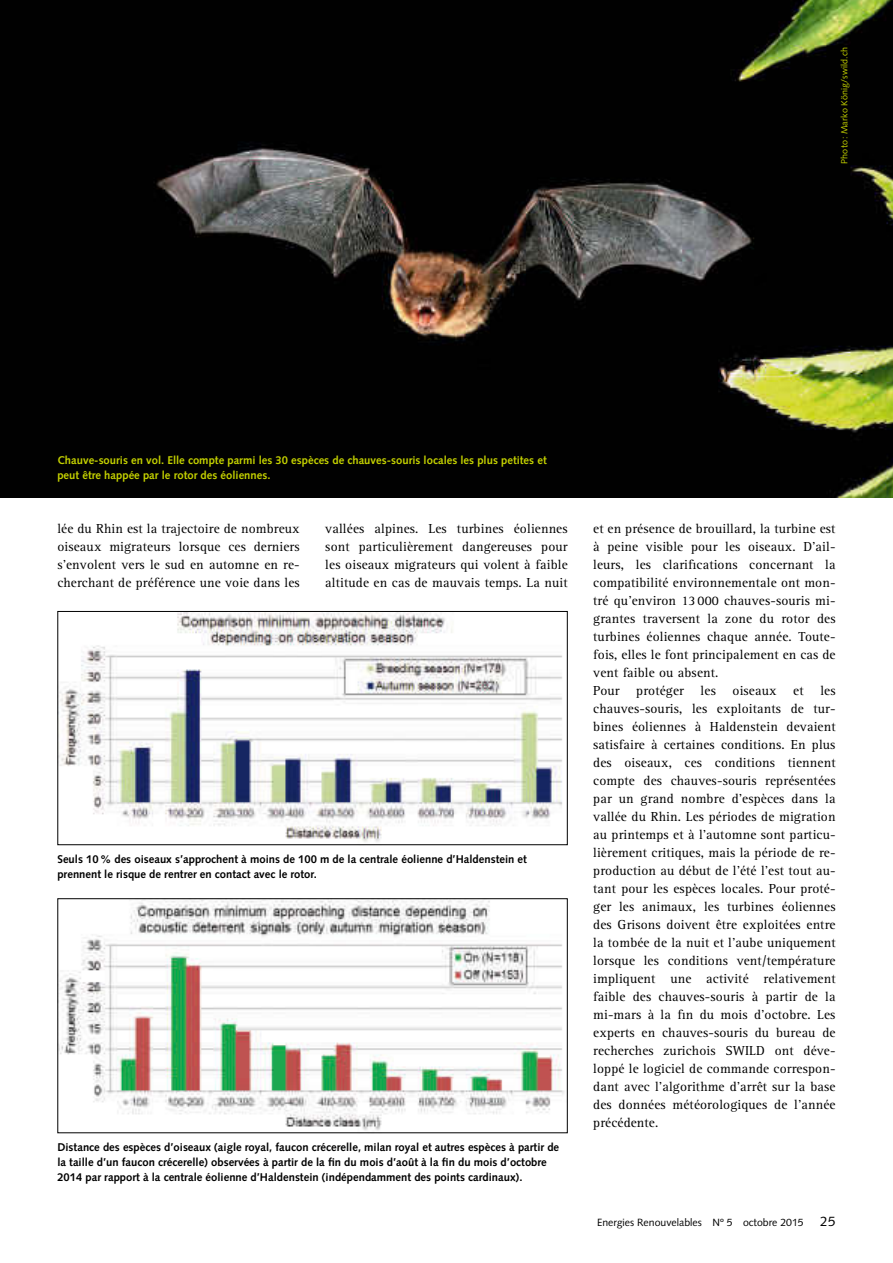
<style>
.page{position:relative;width:893px;height:1263px;background:#fff}
.page>*{position:absolute;margin:0;border:0;box-sizing:border-box;transform-origin:0 0}
.t1{font:13.5px/18px "Rotis Serif AT";letter-spacing:.01em;color:#000;text-align:justify}
.t2{font:700 11.25px/15px "Syntax LT Std";color:#000}
.t3{font:700 11.25px/15px "Syntax LT Std";color:#c4d100}
.t4{font:10.5px "Syntax LT Std";color:#000}
.t5{font:9px "Syntax LT Std";letter-spacing:.01em;color:#c4d100}
.s1{font-size:13.5px}
</style>
<div class="page">
<img style="left:0;top:0;width:893px;height:497px">
<img style="left:59px;top:613px;width:503px;height:229px">
<div style="left:57px;top:611px;width:511px;height:234px;border:1px solid #000"></div>
<img style="left:59px;top:900px;width:506px;height:231px">
<div style="left:57px;top:898px;width:511px;height:235px;border:1px solid #000"></div>
<p class="t3" style="left:57px;top:453px;width:491px">Chauve-souris en vol. Elle compte parmi les 30 espèces de chauves-souris locales les plus petites et peut être happée par le rotor des éoliennes.</p>
<p class="t5" style="left:839px;top:164px;width:118px;rotate:-90deg">Photo: Marko König/swild.ch</p>
<p class="t1" style="left:57px;top:520px;width:244px">lée du Rhin est la trajectoire de nombreux oiseaux migrateurs lorsque ces derniers s’envolent vers le sud en automne en re&shy;cherchant de préférence une voie dans les</p>
<p class="t1" style="left:325px;top:520px;width:244px">vallées alpines. Les turbines éoliennes sont particulièrement dangereuses pour les oiseaux migrateurs qui volent à faible altitude en cas de mauvais temps. La nuit</p>
<p class="t1" style="left:593px;top:520px;width:244px;text-align:left">et en présence de brouillard, la turbine est à peine visible pour les oiseaux. D’ail&shy;leurs, les clarifications concernant la compatibilité environnementale ont mon&shy;tré qu’environ 13 000 chauves-souris mi&shy;grantes traversent la zone du rotor des turbines éoliennes chaque année. Toute&shy;fois, elles le font principalement en cas de vent faible ou absent.<br>Pour protéger les oiseaux et les chauves-souris, les exploitants de tur&shy;bines éoliennes à Haldenstein devaient satisfaire à certaines conditions. En plus des oiseaux, ces conditions tiennent compte des chauves-souris représentées par un grand nombre d’espèces dans la vallée du Rhin. Les périodes de migration au printemps et à l’automne sont particu&shy;lièrement critiques, mais la période de re&shy;production au début de l’été l’est tout au&shy;tant pour les espèces locales. Pour proté&shy;ger les animaux, les turbines éoliennes des Grisons doivent être exploitées entre la tombée de la nuit et l’aube uniquement lorsque les conditions vent/température impliquent une activité relativement faible des chauves-souris à partir de la mi-mars à la fin du mois d’octobre. Les experts en chauves-souris du bureau de recherches zurichois SWILD ont déve&shy;loppé le logiciel de commande correspon&shy;dant avec l’algorithme d’arrêt sur la base des données météorologiques de l’année précédente.</p>
<p class="t2" style="left:57px;top:852px;width:471px">Seuls 10% des oiseaux s’approchent à moins de 100 m de la centrale éolienne d’Haldenstein et prennent le risque de rentrer en contact avec le rotor.</p>
<p class="t2" style="left:57px;top:1140px;width:503px">Distance des espèces d’oiseaux (aigle royal, faucon crécerelle, milan royal et autres espèces à partir de la taille d’un faucon crécerelle) observées à partir de la fin du mois d’août à la fin du mois d’octobre<br>2014 par rapport à la centrale éolienne d’Haldenstein (indépendamment des points cardinaux).</p>
<p class="t4" style="left:597px;top:1216px;width:240px">Energies Renouvelables Nº 5 octobre 2015 <span class="s1">25</span></p>
</div>
